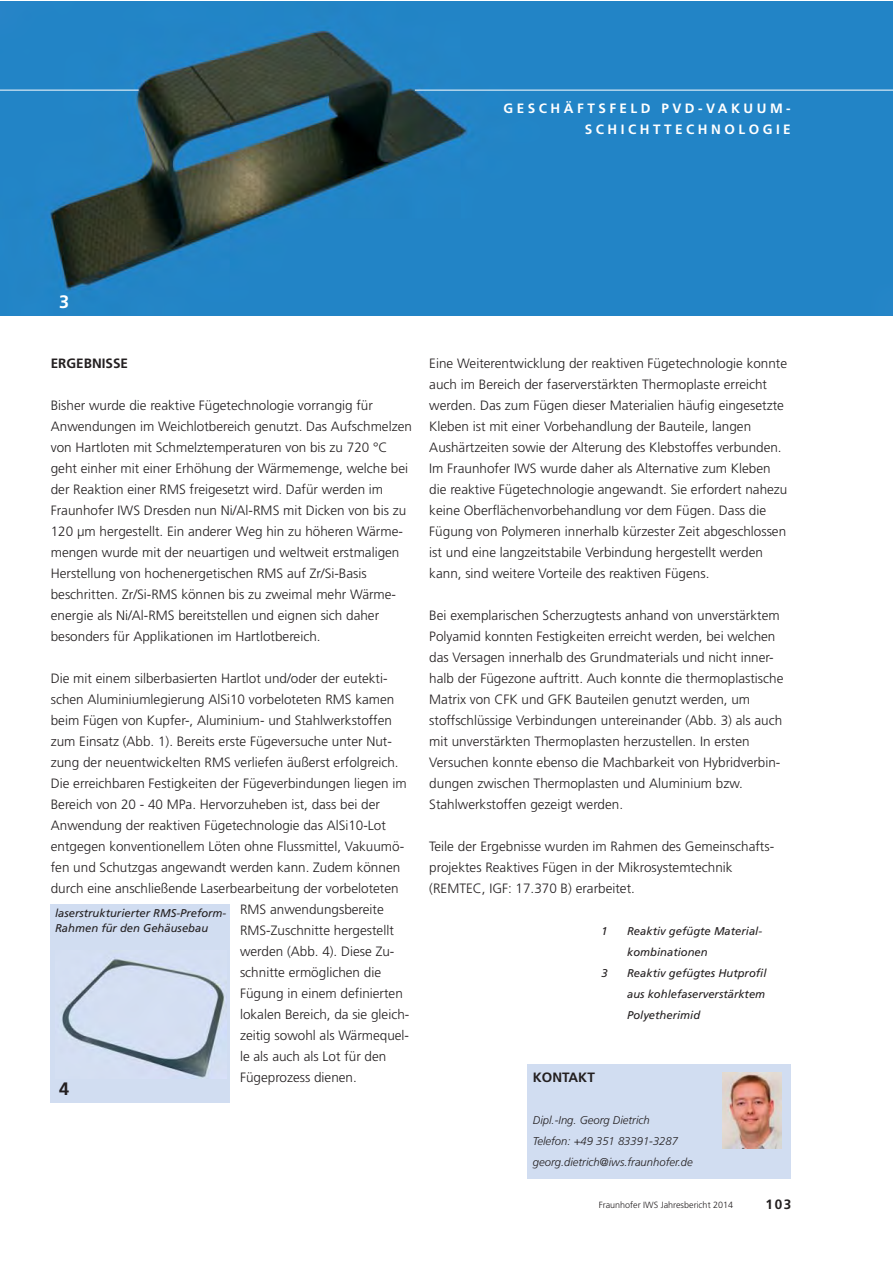
<style>
.page{position:relative;width:893px;height:1263px;background:#fff}
.page>*{position:absolute;margin:0;border:0;box-sizing:border-box;transform-origin:0 0}
.t1{font:700 18px "Frutiger LT Com";color:#231f20}
.t2{font:700 18px "Frutiger LT Com";color:#fff}
.t3{font:300 13.5px/21px "Frutiger LT Com";color:#231f20}
.t4{font:700 13.5px/21px "Frutiger LT Com";letter-spacing:.26em;color:#fff;text-align:right}
.t5{font:700 13.5px "Frutiger LT Com";color:#231f20}
.t6{font:italic 11.25px/21px "Frutiger LT Com";color:#231f20}
.t7{font:italic 300 11.25px/21px "Frutiger LT Com";color:#231f20}
.t8{font:300 9px "Frutiger LT Com";color:#231f20}
</style>
<div class="page">
<div style="left:51px;top:904px;width:179px;height:199px;background:#d1ddf1"></div>
<img style="left:62px;top:959px;width:163px;height:119px">
<div style="left:527px;top:1064px;width:264px;height:115px;background:#d1ddf1"></div>
<img style="left:723px;top:1072px;width:59px;height:77px">
<img style="left:0;top:2px;width:892px;height:313px">
<hr style="left:0;top:90px;width:139px;height:1px;background:#fff">
<hr style="left:415px;top:90px;width:477px;height:1px;background:#fff">
<p class="t4" style="left:503px;top:99px;width:289px">GESCHÄFTSFELD PVD-VAKUUM-<br>SCHICHTTECHNOLOGIE</p>
<h1 class="t2" style="left:59px;top:294px;width:12px">3</h1>
<p class="t5" style="left:51px;top:358px;width:79px">ERGEBNISSE</p>
<p class="t3" style="left:51px;top:396px;width:363px">Bisher wurde die reaktive Fügetechnologie vorrangig für Anwendungen im Weichlotbereich genutzt. Das Aufschmelzen von Hartloten mit Schmelztemperaturen von bis zu 720 °C geht einher mit einer Erhöhung der Wärmemenge, welche bei der Reaktion einer RMS freigesetzt wird. Dafür werden im Fraunhofer IWS Dresden nun Ni/Al-RMS mit Dicken von bis zu 120 μm hergestellt. Ein anderer Weg hin zu höheren Wärme&shy;mengen wurde mit der neuartigen und weltweit erstmaligen Herstellung von hochenergetischen RMS auf Zr/Si-Basis beschritten. Zr/Si-RMS können bis zu zweimal mehr Wärme&shy;energie als Ni/Al-RMS bereitstellen und eignen sich daher besonders für Applikationen im Hartlotbereich.</p>
<p class="t3" style="left:51px;top:669px;width:357px">Die mit einem silberbasierten Hartlot und/oder der eutekti&shy;schen Aluminiumlegierung AlSi10 vorbeloteten RMS kamen beim Fügen von Kupfer-, Aluminium- und Stahlwerkstoffen zum Einsatz (Abb. 1). Bereits erste Fügeversuche unter Nut&shy;zung der neuentwickelten RMS verliefen äußerst erfolgreich.<br>Die erreichbaren Festigkeiten der Fügeverbindungen liegen im Bereich von 20 - 40 MPa. Hervorzuheben ist, dass bei der Anwendung der reaktiven Fügetechnologie das AlSi10-Lot entgegen konventionellem Löten ohne Flussmittel, Vakuumö&shy;fen und Schutzgas angewandt werden kann. Zudem können durch eine anschließende Laserbearbeitung der vorbeloteten</p>
<p class="t6" style="left:55px;top:906px;width:173px;line-height:15px">laserstrukturierter RMS-Preform-<br>Rahmen für den Gehäusebau</p>
<h1 class="t1" style="left:59px;top:1082px;width:12px">4</h1>
<p class="t3" style="left:240px;top:900px;width:171px">RMS anwendungsbereite<br>RMS-Zuschnitte hergestellt werden (Abb. 4). Diese Zu&shy;schnitte ermöglichen die<br>Fügung in einem definierten lokalen Bereich, da sie gleich&shy;zeitig sowohl als Wärmequel&shy;le als auch als Lot für den<br>Fügeprozess dienen.</p>
<p class="t3" style="left:429px;top:354px;width:360px">Eine Weiterentwicklung der reaktiven Fügetechnologie konnte auch im Bereich der faserverstärkten Thermoplaste erreicht werden. Das zum Fügen dieser Materialien häufig eingesetzte Kleben ist mit einer Vorbehandlung der Bauteile, langen Aushärtzeiten sowie der Alterung des Klebstoffes verbunden.<br>Im Fraunhofer IWS wurde daher als Alternative zum Kleben die reaktive Fügetechnologie angewandt. Sie erfordert nahezu keine Oberflächenvorbehandlung vor dem Fügen. Dass die Fügung von Polymeren innerhalb kürzester Zeit abgeschlossen ist und eine langzeitstabile Verbindung hergestellt werden kann, sind weitere Vorteile des reaktiven Fügens.</p>
<p class="t3" style="left:429px;top:606px;width:356px">Bei exemplarischen Scherzugtests anhand von unverstärktem Polyamid konnten Festigkeiten erreicht werden, bei welchen das Versagen innerhalb des Grundmaterials und nicht inner&shy;halb der Fügezone auftritt. Auch konnte die thermoplastische Matrix von CFK und GFK Bauteilen genutzt werden, um stoffschlüssige Verbindungen untereinander (Abb. 3) als auch mit unverstärkten Thermoplasten herzustellen. In ersten Versuchen konnte ebenso die Machbarkeit von Hybridverbin&shy;dungen zwischen Thermoplasten und Aluminium bzw.<br>Stahlwerkstoffen gezeigt werden.</p>
<p class="t3" style="left:429px;top:837px;width:346px">Teile der Ergebnisse wurden im Rahmen des Gemeinschafts&shy;projektes Reaktives Fügen in der Mikrosystemtechnik (REMTEC, IGF: 17.370 B) erarbeitet.</p>
<p class="t6" style="left:601px;top:922px;width:8px">1</p>
<p class="t6" style="left:627px;top:922px;width:137px">Reaktiv gefügte Material&shy;kombinationen</p>
<p class="t6" style="left:601px;top:964px;width:8px">3</p>
<p class="t6" style="left:627px;top:964px;width:141px;text-align:justify">Reaktiv gefügtes Hutprofil aus kohlefaserverstärktem Polyetherimid</p>
<p class="t5" style="left:533px;top:1072px;width:63px">KONTAKT</p>
<p class="t7" style="left:533px;top:1111px;width:161px">Dipl.-Ing. Georg Dietrich<br>Telefon: +49 351 83391-3287 georg.dietrich@iws.fraunhofer.de</p>
<p class="t8" style="left:599px;top:1201px;width:136px">Fraunhofer IWS Jahresbericht 2014</p>
<p class="t5" style="left:765px;top:1199px;width:28px">103</p>
</div>
